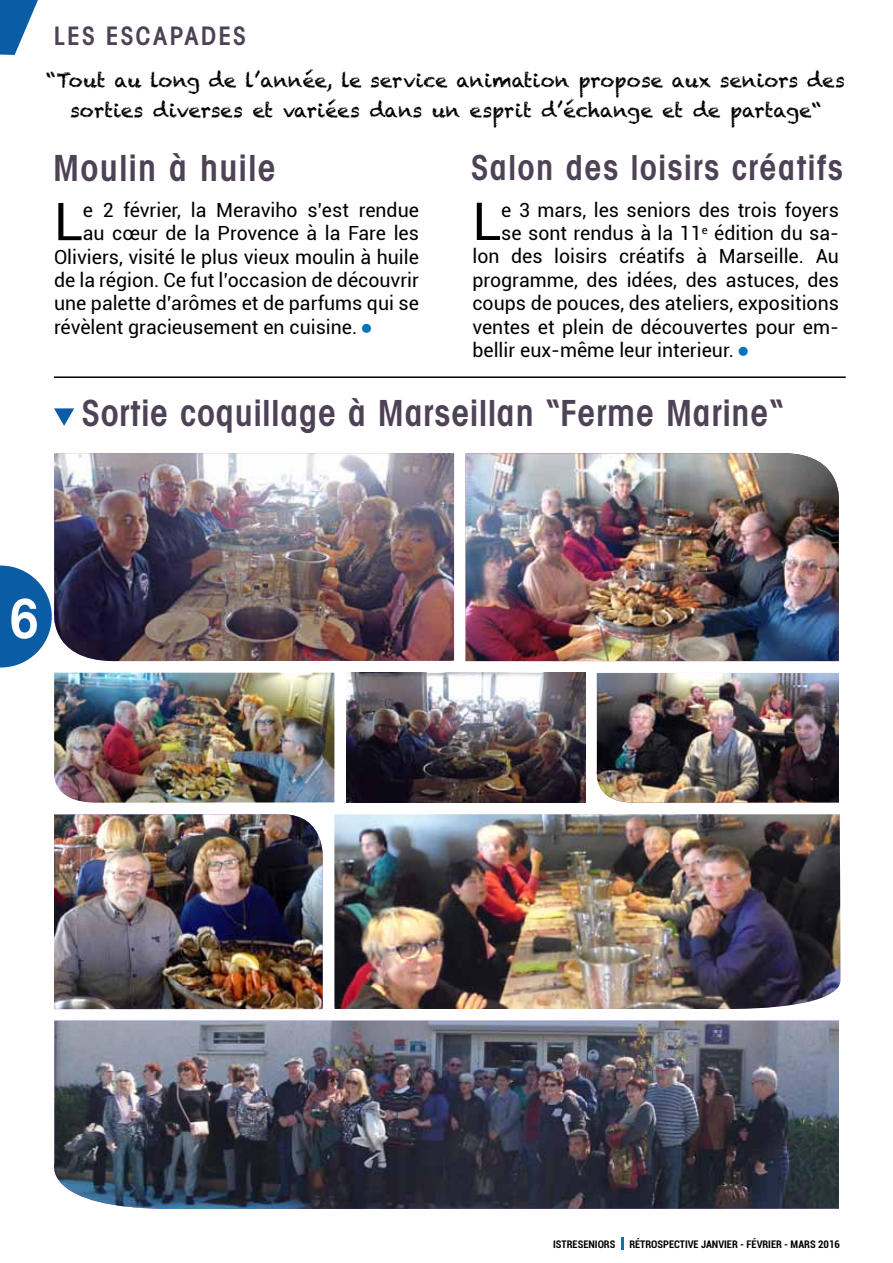
<style>
.page{position:relative;width:893px;height:1263px;background:#fff}
.page>*{position:absolute;margin:0;border:0;box-sizing:border-box;transform-origin:0 0}
.t1{font:600 condensed 54px "Avant Garde";color:#fff}
.t2{font:52.35px "Roboto";color:#000}
.t3{font:600 condensed 36px "Avant Garde";letter-spacing:.025em;color:#4d4256}
.t4{font:600 condensed 34.5px "Avant Garde";letter-spacing:.04em;color:#4d4256}
.t5{font:600 condensed 25.5px "Avant Garde";letter-spacing:.08em;color:#4d4256}
.t6{font:19.5px "Roboto";color:#000}
.t7{font:19.5px/30px "Chalkduster";color:#000;text-align:center}
.t8{font:700 condensed 10.5px "Roboto";color:#000}
</style>
<div class="page">
<hr style="left:54px;top:376px;width:792px;height:2px;background:#000">
<svg style="left:0;top:0;width:38px;height:55px"></svg>
<svg style="left:0;top:565px;width:47px;height:102px"></svg>
<svg style="left:54px;top:408px;width:20px;height:18px"></svg>
<img style="left:466px;top:453px;width:373px;height:208px">
<img style="left:54px;top:453px;width:400px;height:208px">
<svg style="left:621px;top:1237px;width:3px;height:13px"></svg>
<img style="left:54px;top:1021px;width:785px;height:188px">
<img style="left:596px;top:673px;width:243px;height:130px">
<img style="left:54px;top:814px;width:269px;height:195px">
<img style="left:54px;top:673px;width:280px;height:130px">
<img style="left:334px;top:814px;width:506px;height:196px">
<img style="left:346px;top:673px;width:239px;height:130px">
<h3 class="t5" style="left:54px;top:20px;width:147px">LES ESCAPADES</h3>
<p class="t7" style="left:46px;top:66px;width:800px">“Tout au long de l’année, le service animation propose aux seniors des sorties diverses et variées dans un esprit d’échange et de partage“</p>
<h3 class="t3" style="left:53px;top:146px;width:224px">Moulin à huile</h3>
<h3 class="t4" style="left:471px;top:146px;width:373px">Salon des loisirs créatifs</h3>
<h2 class="t2" style="left:54px;top:185px;width:30px">L</h2>
<p class="t6" style="left:83px;top:196px;width:338px">e 2 février, la Meraviho s’est rendue</p>
<p class="t6" style="left:83px;top:220px;width:338px">au cœur de la Provence à la Fare les</p>
<p class="t6" style="left:54px;top:243px;width:366px">Oliviers, visité le plus vieux moulin à huile</p>
<p class="t6" style="left:54px;top:266px;width:366px">de la région. Ce fut l’occasion de découvrir</p>
<p class="t6" style="left:54px;top:290px;width:366px">une palette d’arômes et de parfums qui se</p>
<p class="t6" style="left:54px;top:313px;width:319px">révèlent gracieusement en cuisine. <sup>■</sup></p>
<h2 class="t2" style="left:472px;top:185px;width:30px">L</h2>
<p class="t6" style="left:501px;top:196px;width:339px">e 3 mars, les seniors des trois foyers</p>
<p class="t6" style="left:501px;top:219px;width:339px">se sont rendus à la 11<sup>e</sup> édition du sa-</p>
<p class="t6" style="left:472px;top:243px;width:368px">lon des loisirs créatifs à Marseille. Au</p>
<p class="t6" style="left:472px;top:266px;width:368px">programme, des idées, des astuces, des</p>
<p class="t6" style="left:472px;top:290px;width:368px">coups de pouces, des ateliers, expositions</p>
<p class="t6" style="left:472px;top:313px;width:368px">ventes et plein de découvertes pour em-</p>
<p class="t6" style="left:472px;top:336px;width:277px">bellir eux-même leur interieur. <sup>■</sup></p>
<h3 class="t3" style="left:82px;top:391px;width:703px">Sortie coquillage à Marseillan “Ferme Marine“</h3>
<h1 class="t1" style="left:9px;top:586px;width:32px">6</h1>
<p class="t8" style="left:553px;top:1236px;width:64px">ISTRESENIORS</p>
<p class="t8" style="left:629px;top:1236px;width:212px">RÉTROSPECTIVE JANVIER - FÉVRIER - MARS 2016</p>
</div>
